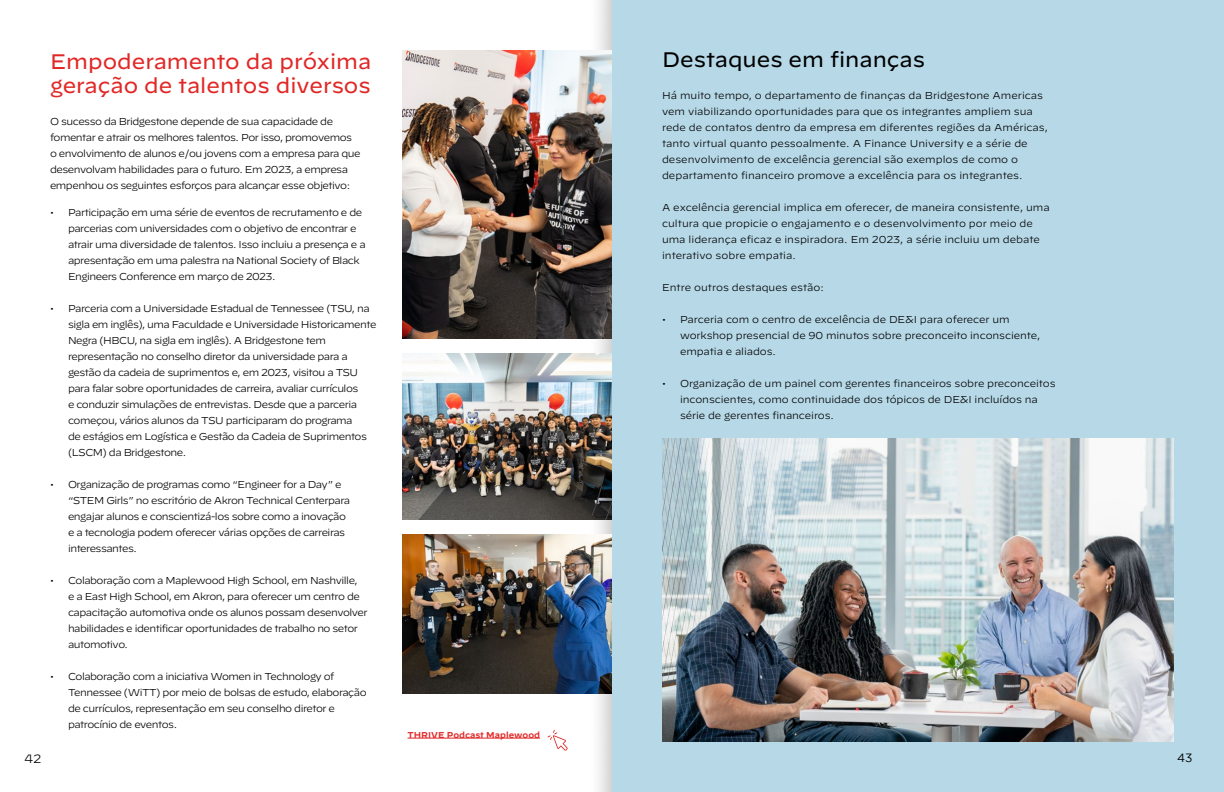
<style>
.page{position:relative;width:1224px;height:792px;background:#fff}
.page>*{position:absolute;margin:0;border:0;box-sizing:border-box;transform-origin:0 0}
.t1{font:21px/24px "Decimal";color:#e12827}
.t2{font:21px "Decimal";color:#000}
.t3{font:300 12px "Decimal";color:#000}
.t4{font:12px "Gotham";color:#000}
.t5{font:300 10px/16px "Decimal";letter-spacing:-.05em;color:#000}
.t6{font:300 10px/16px "Decimal";color:#000}
.t7{font:300 10px/16px "Decimal";letter-spacing:-.01em;color:#000}
.t8{font:600 8.5px "Decimal";color:#e12827}
</style>
<div class="page">
<img style="left:402px;top:0;width:210px;height:792px">
<img style="left:402px;top:50px;width:210px;height:288px">
<img style="left:402px;top:354px;width:210px;height:166px">
<img style="left:402px;top:535px;width:210px;height:159px">
<div style="left:612px;top:0;width:612px;height:792px;background:#b6d8e7"></div>
<img style="left:662px;top:438px;width:512px;height:304px">
<hr style="left:408px;top:738px;width:132px;height:1px;background:#e12827">
<svg style="left:548px;top:730px;width:20px;height:21px"></svg>
<p class="t3" style="left:24px;top:751px;width:19px">42</p>
<h1 class="t1" style="left:50px;top:50px;width:323px">Empoderamento da próxima geração de talentos diversos</h1>
<p class="t5" style="left:50px;top:113px;width:312px">O sucesso da Bridgestone depende de sua capacidade de fomentar e atrair os melhores talentos. Por isso, promovemos o envolvimento de alunos e/ou jovens com a empresa para que desenvolvam habilidades para o futuro. Em 2023, a empresa empenhou os seguintes esforços para alcançar esse objetivo:</p>
<p class="t5" style="left:68px;top:204px;width:299px;text-indent:-18px">• Participação em uma série de eventos de recrutamento e de parcerias com universidades com o objetivo de encontrar e atrair uma diversidade de talentos. Isso incluiu a presença e a apresentação em uma palestra na National Society of Black Engineers Conference em março de 2023.</p>
<p class="t5" style="left:68px;top:300px;width:310px;text-indent:-18px">• Parceria com a Universidade Estadual de Tennessee (TSU, na sigla em inglês), uma Faculdade e Universidade Historicamente Negra (HBCU, na sigla em inglês). A Bridgestone tem representação no conselho diretor da universidade para a gestão da cadeia de suprimentos e, em 2023, visitou a TSU para falar sobre oportunidades de carreira, avaliar currículos<br>e conduzir simulações de entrevistas. Desde que a parceria começou, vários alunos da TSU participaram do programa<br>de estágios em Logística e Gestão da Cadeia de Suprimentos (LSCM) da Bridgestone.</p>
<p class="t5" style="left:68px;top:476px;width:284px;text-indent:-18px">• Organização de programas como “Engineer for a Day” e “STEM Girls” no escritório de Akron Technical Centerpara engajar alunos e conscientizá-los sobre como a inovação e a tecnologia podem oferecer várias opções de carreiras interessantes.</p>
<p class="t5" style="left:68px;top:572px;width:301px;text-indent:-18px">• Colaboração com a Maplewood High School, em Nashville,<br>e a East High School, em Akron, para oferecer um centro de capacitação automotiva onde os alunos possam desenvolver habilidades e identificar oportunidades de trabalho no setor automotivo.</p>
<p class="t5" style="left:68px;top:668px;width:300px;text-indent:-18px">• Colaboração com a iniciativa Women in Technology of Tennessee (WiTT) por meio de bolsas de estudo, elaboração de currículos, representação em seu conselho diretor e patrocínio de eventos.</p>
<p class="t8" style="left:408px;top:727px;width:134px">THRIVE Podcast Maplewood</p>
<h1 class="t2" style="left:662px;top:47px;width:265px">Destaques em finanças</h1>
<p class="t6" style="left:662px;top:87px;width:387px">Há muito tempo, o departamento de finanças da Bridgestone Americas vem viabilizando oportunidades para que os integrantes ampliem sua rede de contatos dentro da empresa em diferentes regiões da Américas, tanto virtual quanto pessoalmente. A Finance University e a série de desenvolvimento de excelência gerencial são exemplos de como o departamento financeiro promove a excelência para os integrantes.</p>
<p class="t6" style="left:662px;top:199px;width:389px">A excelência gerencial implica em oferecer, de maneira consistente, uma cultura que propicie o engajamento e o desenvolvimento por meio de uma liderança eficaz e inspiradora. Em 2023, a série incluiu um debate interativo sobre empatia.</p>
<p class="t6" style="left:662px;top:279px;width:163px">Entre outros destaques estão:</p>
<p class="t7" style="left:680px;top:311px;width:362px;text-indent:-18px">• Parceria com o centro de excelência de DE&amp;I para oferecer um workshop presencial de 90 minutos sobre preconceito inconsciente, empatia e aliados.</p>
<p class="t7" style="left:680px;top:375px;width:377px;text-indent:-18px">• Organização de um painel com gerentes financeiros sobre preconceitos inconscientes, como continuidade dos tópicos de DE&amp;I incluídos na série de gerentes financeiros.</p>
<p class="t4" style="left:1177px;top:753px;width:17px">43</p>
</div>
